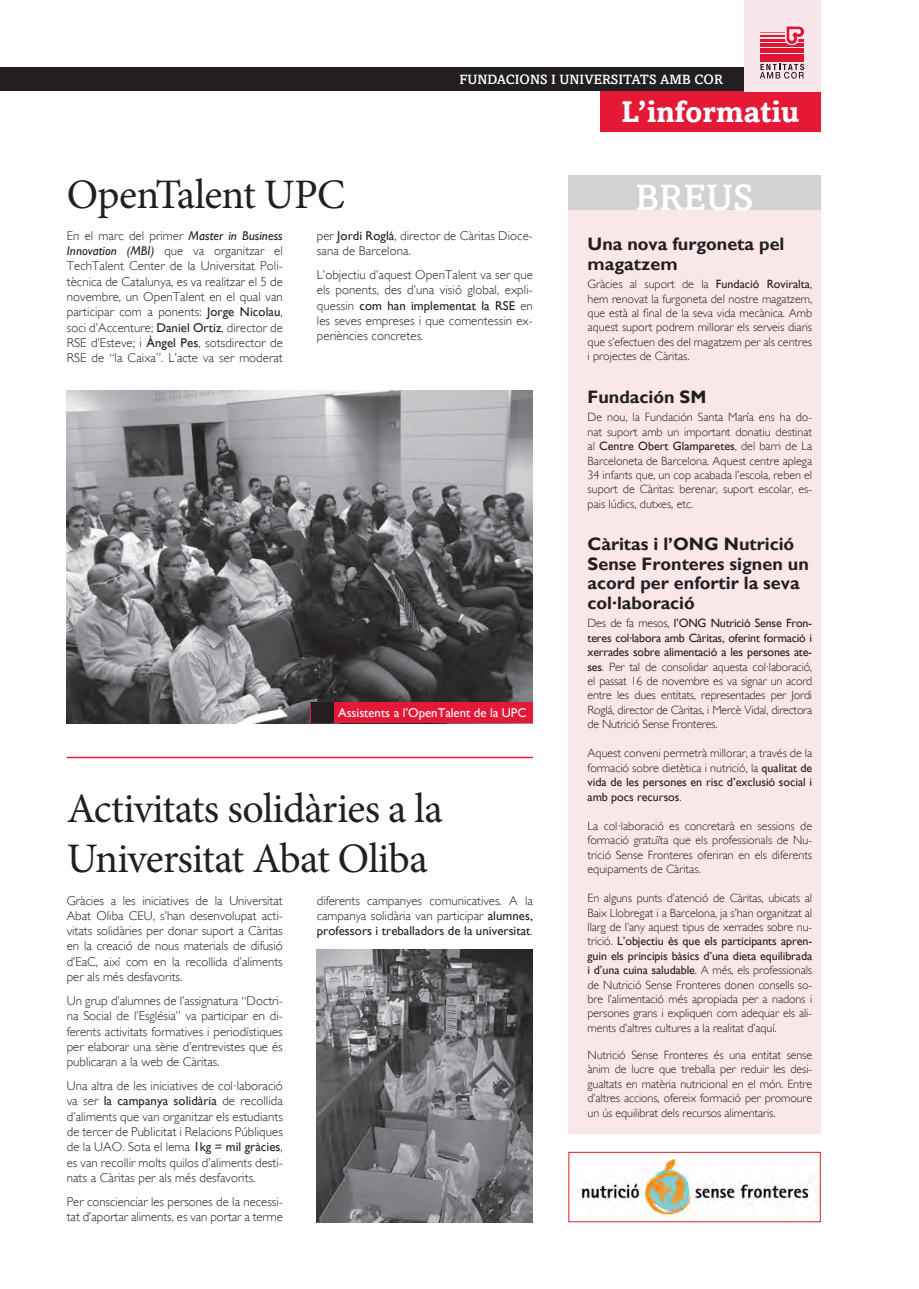
<style>
.page{position:relative;width:919px;height:1289px;background:#fff}
.page>*{position:absolute;margin:0;border:0;box-sizing:border-box;transform-origin:0 0}
.t1{font:42px/50.4px "Minion Pro";letter-spacing:-.02em;color:#231f20}
.t2{font:500 36.75px "Amasis";color:#fff}
.t3{font:700 30px "Amasis";color:#fff}
.Titulo_columna{font:700 18px/19.5px "Gill Sans";color:#231f20}
.t4{font:500 13.5px "Amasis";color:#fff}
.Texto_apartados{font:300 12.75px/15.3px "Gill Sans";color:#231f20;text-align:justify}
.t5{font:12.75px "Gill Sans";color:#fff}
.Texto_columna{font:300 12px/14.4px "Gill Sans";color:#231f20;text-align:justify}
.s1{font-weight:400;font-style:italic}
.s2{font-weight:400}
</style>
<div class="page">
<div style="left:568px;top:210px;width:252px;height:923px;background:#fae7ea"></div>
<div style="left:600px;top:91px;width:220px;height:41px;background:#e51836"></div>
<div style="left:568px;top:175px;width:252px;height:35px;background:#d1d2d4"></div>
<img style="left:67px;top:390px;width:466px;height:333px">
<hr style="left:67px;top:756px;width:466px;height:2px;background:#e51836">
<div style="left:0;top:67px;width:744px;height:24px;background:#231f20"></div>
<div style="left:310px;top:702px;width:223px;height:21px;background:#e51836"></div>
<div style="left:310px;top:702px;width:23px;height:21px;background:#231f20"></div>
<div style="left:744px;top:0;width:77px;height:91px;background:#f9e6ea"></div>
<hr style="left:760px;top:32px;width:44px;height:1px;background:#e51836">
<hr style="left:760px;top:36px;width:44px;height:1px;background:#e51836">
<hr style="left:760px;top:39px;width:44px;height:2px;background:#e51836">
<hr style="left:760px;top:43px;width:44px;height:3px;background:#e51836">
<div style="left:760px;top:48px;width:44px;height:5px;background:#e51836"></div>
<div style="left:760px;top:54px;width:44px;height:7px;background:#e51836"></div>
<svg style="left:785px;top:26px;width:19px;height:20px"></svg>
<svg style="left:759px;top:64px;width:45px;height:15px"></svg>
<img style="left:580px;top:1159px;width:230px;height:59px">
<div style="left:568px;top:1151px;width:252px;height:71px;border:1px solid #d1232a"></div>
<img style="left:317px;top:949px;width:216px;height:273px">
<p class="t4" style="left:459px;top:71px;width:265px">FUNDACIONS I UNIVERSITATS AMB COR</p>
<p class="t3" style="left:621px;top:94px;width:179px">L’informatiu</p>
<p class="t1" style="left:67px;top:169px;width:279px">OpenTalent UPC</p>
<p class="t2" style="left:635px;top:176px;width:119px">BREUS</p>
<p class="Texto_apartados" style="left:67px;top:228px;width:217px">En el marc del primer <span class="s1">Master in Business Innovation (MBI)</span> que va organitzar el TechTalent Center de la Universitat Poli&shy;tècnica de Catalunya, es va realitzar el 5 de novembre, un OpenTalent en el qual van participar com a ponents: <span class="s2">Jorge Nicolau</span>, soci d’Accenture; <span class="s2">Daniel Ortiz</span>, director de RSE d’Esteve; i <span class="s2">Àngel Pes</span>, sotsdirector de RSE de “la Caixa”. L’acte va ser moderat</p>
<p class="Texto_apartados" style="left:317px;top:228px;width:217px">per <span class="s2">Jordi Roglá</span>, director de Càritas Dioce&shy;sana de Barcelona.</p>
<p class="Titulo_columna" style="left:587px;top:234px;width:198px">Una nova furgoneta pel magatzem</p>
<p class="Texto_columna" style="left:587px;top:277px;width:226px">Gràcies al suport de la <span class="s2">Fundació Roviralta</span>, hem renovat la furgoneta del nostre magatzem, que està al final de la seva vida mecànica. Amb aquest suport podrem millorar els serveis diaris que s’efectuen des del magatzem per als centres i projectes de Càritas.</p>
<p class="Titulo_columna" style="left:587px;top:387px;width:120px">Fundación SM</p>
<p class="Texto_columna" style="left:587px;top:410px;width:226px">De nou, la Fundación Santa María ens ha do&shy;nat suport amb un important donatiu destinat al <span class="s2">Centre Obert Glamparetes</span>, del barri de La Barceloneta de Barcelona. Aquest centre aplega 34 infants que, un cop acabada l’escola, reben el suport de Càritas: berenar, suport escolar, es&shy;pais lúdics, dutxes, etc.</p>
<p class="Titulo_columna" style="left:587px;top:534px;width:223px">Càritas i l’ONG Nutrició<br>Sense Fronteres signen un acord per enfortir la seva col·laboració</p>
<p class="Texto_columna" style="left:587px;top:616px;width:226px">Des de fa mesos, <span class="s2">l’ONG Nutrició Sense Fron&shy;teres col·labora amb Càritas, oferint formació i xerrades sobre alimentació a les persones ate&shy;ses</span>. Per tal de consolidar aquesta col·laboració, el passat 16 de novembre es va signar un acord entre les dues entitats, representades per Jordi Roglá, director de Càritas, i Mercè Vidal, directora de Nutrició Sense Fronteres.</p>
<p class="Texto_columna" style="left:587px;top:746px;width:226px">Aquest conveni permetrà millorar, a través de la formació sobre dietètica i nutrició, la <span class="s2">qualitat de vida de les persones en risc d’exclusió social i amb pocs recursos</span>.</p>
<p class="Texto_columna" style="left:587px;top:818px;width:226px">La col·laboració es concretarà en sessions de formació gratuïta que els professionals de Nu&shy;trició Sense Fronteres oferiran en els diferents equipaments de Càritas.</p>
<p class="Texto_columna" style="left:587px;top:891px;width:226px">En alguns punts d’atenció de Càritas, ubicats al Baix Llobregat i a Barcelona, ja s’han organitzat al llarg de l’any aquest tipus de xerrades sobre nu&shy;trició. <span class="s2">L’objectiu és que els participants apren&shy;guin els principis bàsics d’una dieta equilibrada i d’una cuina saludable</span>. A més, els professionals de Nutrició Sense Fronteres donen consells so&shy;bre l’alimentació més apropiada per a nadons i persones grans i expliquen com adequar els ali&shy;ments d’altres cultures a la realitat d’aquí.</p>
<p class="Texto_columna" style="left:587px;top:1047px;width:226px">Nutrició Sense Fronteres és una entitat sense ànim de lucre que treballa per reduir les desi&shy;gualtats en matèria nutricional en el món. Entre d’altres accions, ofereix formació per promoure un ús equilibrat dels recursos alimentaris.</p>
<p class="Texto_apartados" style="left:317px;top:267px;width:217px">L’objectiu d’aquest OpenTalent va ser que els ponents, des d’una visió global, expli&shy;quessin <span class="s2">com han implementat la RSE</span> en les seves empreses i que comentessin ex&shy;periències concretes.</p>
<p class="t5" style="left:338px;top:704px;width:190px">Assistents a l’OpenTalent de la UPC</p>
<p class="t1" style="left:67px;top:783px;width:378px">Activitats solidàries a la<br>Universitat Abat Oliba</p>
<p class="Texto_apartados" style="left:67px;top:892px;width:217px">Gràcies a les iniciatives de la Universitat Abat Oliba CEU, s’han desenvolupat acti&shy;vitats solidàries per donar suport a Càritas en la creació de nous materials de difusió d’EaC, així com en la recollida d’aliments per als més desfavorits.</p>
<p class="Texto_apartados" style="left:67px;top:992px;width:217px">Un grup d’alumnes de l’assignatura “Doctri&shy;na Social de l’Església” va participar en di&shy;ferents activitats formatives i periodístiques per elaborar una sèrie d’entrevistes que és publicaran a la web de Càritas.</p>
<p class="Texto_apartados" style="left:67px;top:1077px;width:217px">Una altra de les iniciatives de col·laboració va ser <span class="s2">la campanya solidària</span> de recollida d’aliments que van organitzar els estudiants de tercer de Publicitat i Relacions Públiques de la UAO. Sota el lema <span class="s2">1kg = mil gràcies</span>, es van recollir molts quilos d’aliments desti&shy;nats a Càritas per als més desfavorits.</p>
<p class="Texto_apartados" style="left:67px;top:1193px;width:217px">Per conscienciar les persones de la necessi&shy;tat d’aportar aliments, es van portar a terme</p>
<p class="Texto_apartados" style="left:317px;top:892px;width:217px">diferents campanyes comunicatives. A la campanya solidària van participar <span class="s2">alumnes, professors i treballadors de la universitat</span>.</p>
</div>
